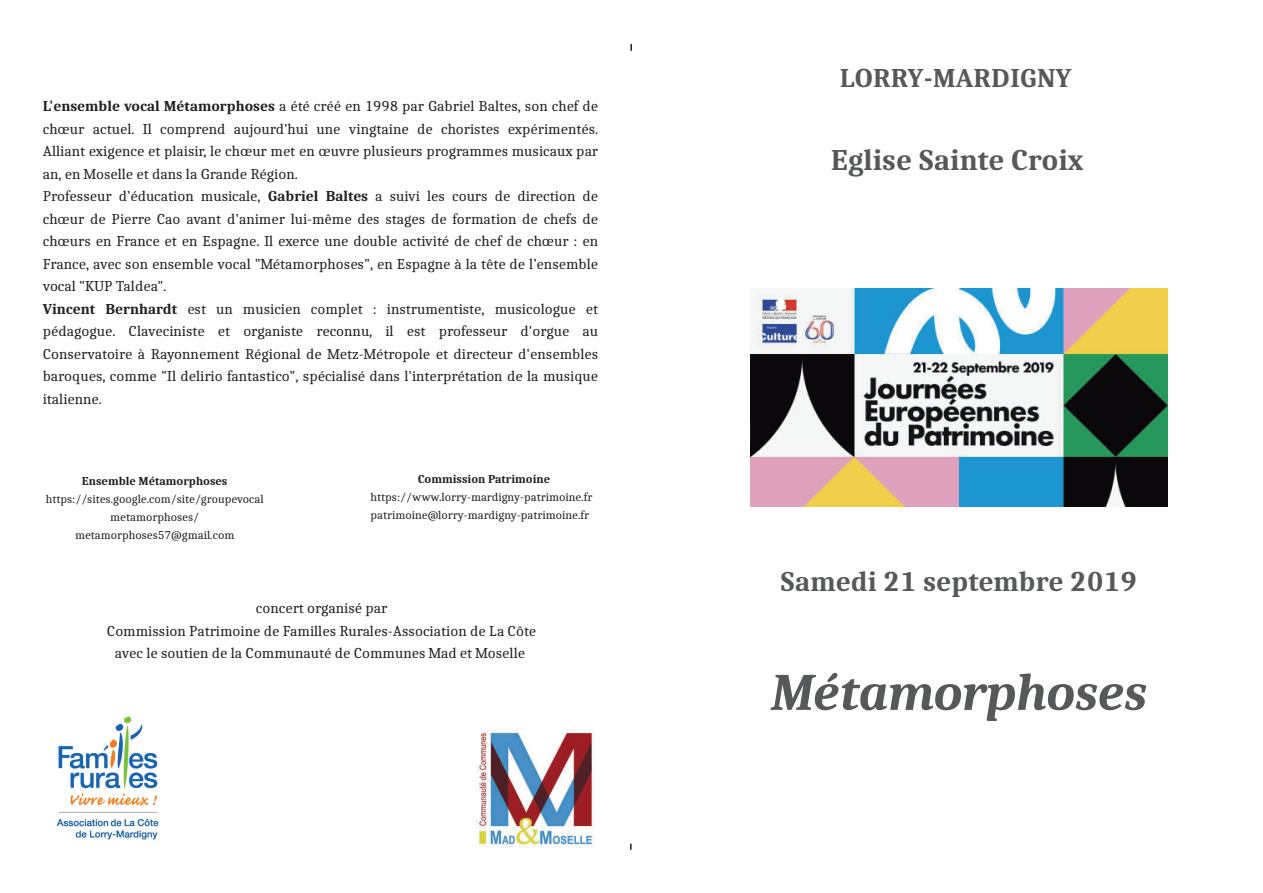
<style>
.page{position:relative;width:1263px;height:893px;background:#fff}
.page>*{position:absolute;margin:0;border:0;box-sizing:border-box;transform-origin:0 0}
.t1{font:italic 700 52.5px "Caladea";color:#57585a}
.t2{font:700 30px "Caladea";color:#57585a}
.t3{font:700 28.5px "Caladea";color:#57585a}
.t4{font:700 27px "Caladea";color:#57585a}
.t5{font:15px/22.5px "Caladea";color:#231f20}
.t6{font:12px/18px "Caladea";color:#231f20;text-align:center}
.t7{font:700 12px "Caladea";color:#231f20}
.s1{font-weight:700}
</style>
<div class="page">
<img style="left:477px;top:729px;width:118px;height:118px">
<img style="left:56px;top:716px;width:103px;height:124px">
<svg style="left:630px;top:44px;width:2px;height:7px"></svg>
<img style="left:750px;top:288px;width:417px;height:219px">
<p class="t5" style="left:43px;top:95px;width:557px"><span class="s1">L'ensemble vocal Métamorphoses</span> a été créé en 1998 par Gabriel Baltes, son chef de chœur actuel. Il comprend aujourd'hui une vingtaine de choristes expérimentés.<br>Alliant exigence et plaisir, le chœur met en œuvre plusieurs programmes musicaux par an, en Moselle et dans la Grande Région.<br>Professeur d’éducation musicale, <span class="s1">Gabriel Baltes</span> a suivi les cours de direction de chœur de Pierre Cao avant d'animer lui-même des stages de formation de chefs de chœurs en France et en Espagne. Il exerce une double activité de chef de chœur : en France, avec son ensemble vocal "Métamorphoses", en Espagne à la tête de l’ensemble vocal "KUP Taldea".<br><span class="s1">Vincent Bernhardt</span> est un musicien complet : instrumentiste, musicologue et pédagogue. Claveciniste et organiste reconnu, il est professeur d'orgue au Conservatoire à Rayonnement Régional de Metz-Métropole et directeur d'ensembles baroques, comme "Il delirio fantastico", spécialisé dans l'interprétation de la musique italienne.</p>
<p class="t7" style="left:82px;top:473px;width:147px">Ensemble Métamorphoses</p>
<p class="t6" style="left:46px;top:489px;width:219px">https://sites.google.com/site/groupevocal metamorphoses/ metamorphoses57@gmail.com</p>
<p class="t7" style="left:418px;top:472px;width:134px">Commission Patrimoine</p>
<p class="t6" style="left:370px;top:488px;width:223px;text-align:left">https://www.lorry-mardigny-patrimoine.fr patrimoine@lorry-mardigny-patrimoine.fr</p>
<p class="t5" style="left:107px;top:596px;width:431px;text-align:center">concert organisé par<br>Commission Patrimoine de Familles Rurales-Association de La Côte avec le soutien de la Communauté de Communes Mad et Moselle</p>
<h3 class="t4" style="left:840px;top:62px;width:233px">LORRY-MARDIGNY</h3>
<h2 class="t2" style="left:831px;top:142px;width:254px">Eglise Sainte Croix</h2>
<h3 class="t3" style="left:780px;top:564px;width:358px">Samedi 21 septembre 2019</h3>
<h1 class="t1" style="left:770px;top:660px;width:378px">Métamorphoses</h1>
</div>
